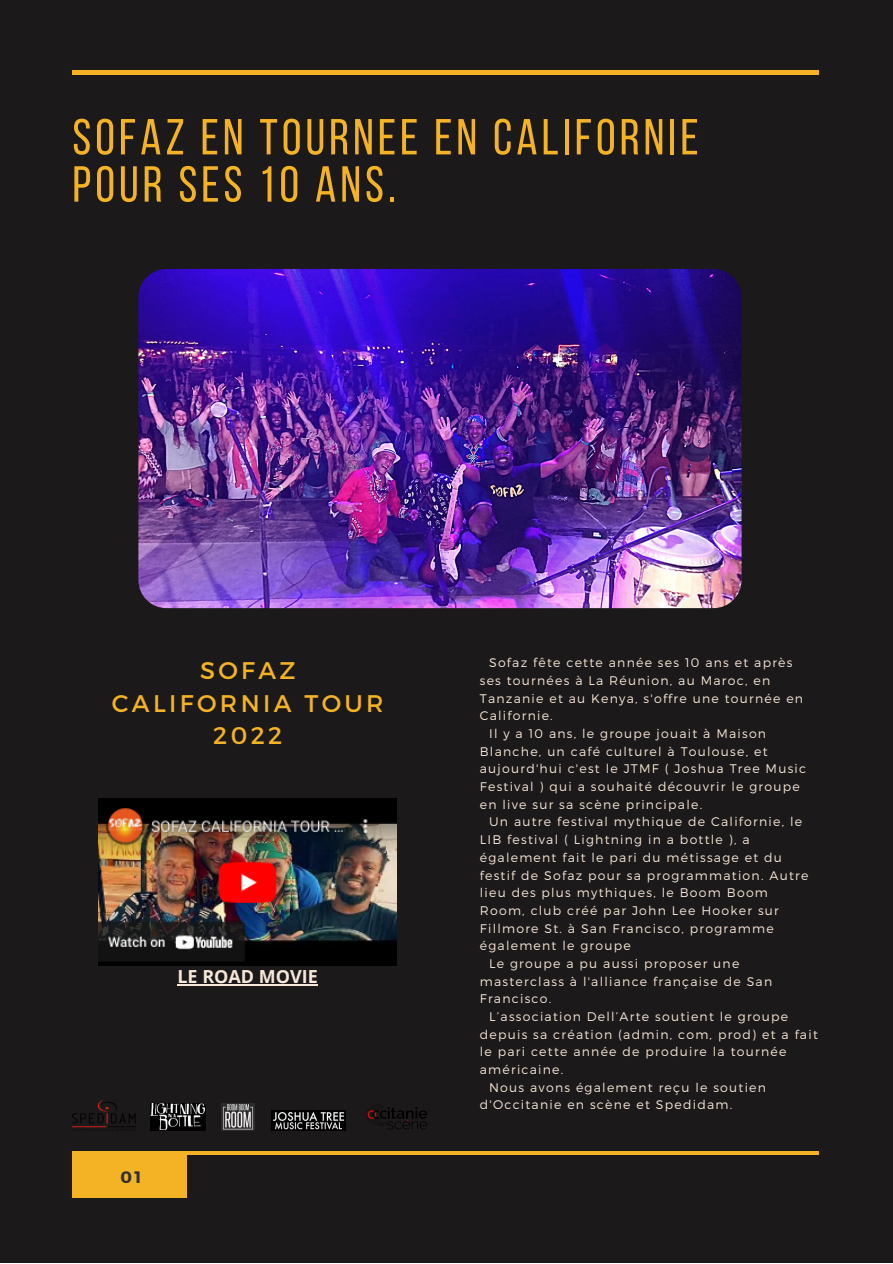
<style>
.page{position:relative;width:893px;height:1264px;background:#fff}
.page>*{position:absolute;margin:0;border:0;box-sizing:border-box;transform-origin:0 0}
.t1{font:50.55px/47.2px "Bebas Neue";letter-spacing:.08em;color:#f4b324}
.t2{font:24px/32.5px "Montserrat";letter-spacing:.14em;color:#f4b324;text-align:center}
.t3{font:700 18px "Open Sans";color:#f6e7d8}
.t4{font:700 16.5px "Montserrat";color:#303030}
.t5{font:300 12.45px "Montserrat";letter-spacing:.1em;color:#f6e7d8}
</style>
<div class="page">
<div style="left:0;top:0;width:892px;height:1262px;background:#1c191a"></div>
<hr style="left:72px;top:71px;width:747px;height:3px;background:#f4b324">
<div style="left:72px;top:1151px;width:115px;height:46px;background:#f4b324"></div>
<hr style="left:72px;top:1151px;width:747px;height:3px;background:#f4b324">
<img style="left:367px;top:1107px;width:60px;height:23px">
<img style="left:72px;top:1100px;width:63px;height:30px">
<img style="left:271px;top:1110px;width:75px;height:20px">
<img style="left:222px;top:1103px;width:32px;height:27px">
<img style="left:150px;top:1103px;width:56px;height:27px">
<img style="left:138px;top:269px;width:603px;height:339px;border-radius:28px">
<img style="left:99px;top:798px;width:298px;height:167px">
<hr style="left:177px;top:984px;width:141px;height:1px;background:#f6e7d8">
<h1 class="t1" style="left:72px;top:118px;width:627px">SOFAZ EN TOURNEE EN CALIFORNIE<br>POUR SES 10 ANS.</h1>
<h2 class="t2" style="left:112px;top:653px;width:273px">SOFAZ<br>CALIFORNIA TOUR<br>2022</h2>
<p class="t5" style="left:489px;top:654px;width:305px">Sofaz fête cette année ses 10 ans et après</p>
<p class="t5" style="left:480px;top:672px;width:292px">ses tournées à La Réunion, au Maroc, en</p>
<p class="t5" style="left:480px;top:690px;width:325px">Tanzanie et au Kenya, s'offre une tournée en</p>
<p class="t5" style="left:480px;top:707px;width:74px">Californie.</p>
<p class="t5" style="left:489px;top:725px;width:278px">Il y a 10 ans, le groupe jouait à Maison</p>
<p class="t5" style="left:480px;top:743px;width:289px">Blanche, un café culturel à Toulouse, et</p>
<p class="t5" style="left:480px;top:761px;width:328px">aujourd'hui c'est le JTMF ( Joshua Tree Music</p>
<p class="t5" style="left:480px;top:778px;width:321px">Festival ) qui a souhaité découvrir le groupe</p>
<p class="t5" style="left:480px;top:796px;width:224px">en live sur sa scène principale.</p>
<p class="t5" style="left:489px;top:814px;width:314px">Un autre festival mythique de Californie, le</p>
<p class="t5" style="left:480px;top:831px;width:271px">LIB festival ( Lightning in a bottle ), a</p>
<p class="t5" style="left:480px;top:849px;width:303px">également fait le pari du métissage et du</p>
<p class="t5" style="left:480px;top:867px;width:330px">festif de Sofaz pour sa programmation. Autre</p>
<p class="t5" style="left:480px;top:884px;width:290px">lieu des plus mythiques, le Boom Boom</p>
<p class="t5" style="left:480px;top:902px;width:300px">Room, club créé par John Lee Hooker sur</p>
<p class="t5" style="left:480px;top:920px;width:295px">Fillmore St. à San Francisco, programme</p>
<p class="t5" style="left:480px;top:937px;width:152px">également le groupe</p>
<p class="t5" style="left:489px;top:955px;width:252px">Le groupe a pu aussi proposer une</p>
<p class="t5" style="left:480px;top:973px;width:294px">masterclass à l'alliance française de San</p>
<p class="t5" style="left:480px;top:990px;width:73px">Francisco.</p>
<p class="t5" style="left:489px;top:1008px;width:300px">L’association Dell’Arte soutient le groupe</p>
<p class="t5" style="left:480px;top:1026px;width:339px">depuis sa création (admin, com, prod) et a fait</p>
<p class="t5" style="left:480px;top:1043px;width:308px">le pari cette année de produire la tournée</p>
<p class="t5" style="left:480px;top:1061px;width:85px">américaine.</p>
<p class="t5" style="left:489px;top:1079px;width:278px">Nous avons également reçu le soutien</p>
<p class="t5" style="left:480px;top:1096px;width:254px">d'Occitanie en scène et Spedidam.</p>
<h3 class="t3" style="left:177px;top:963px;width:142px">LE ROAD MOVIE</h3>
<h3 class="t4" style="left:120px;top:1165px;width:22px">01</h3>
</div>
